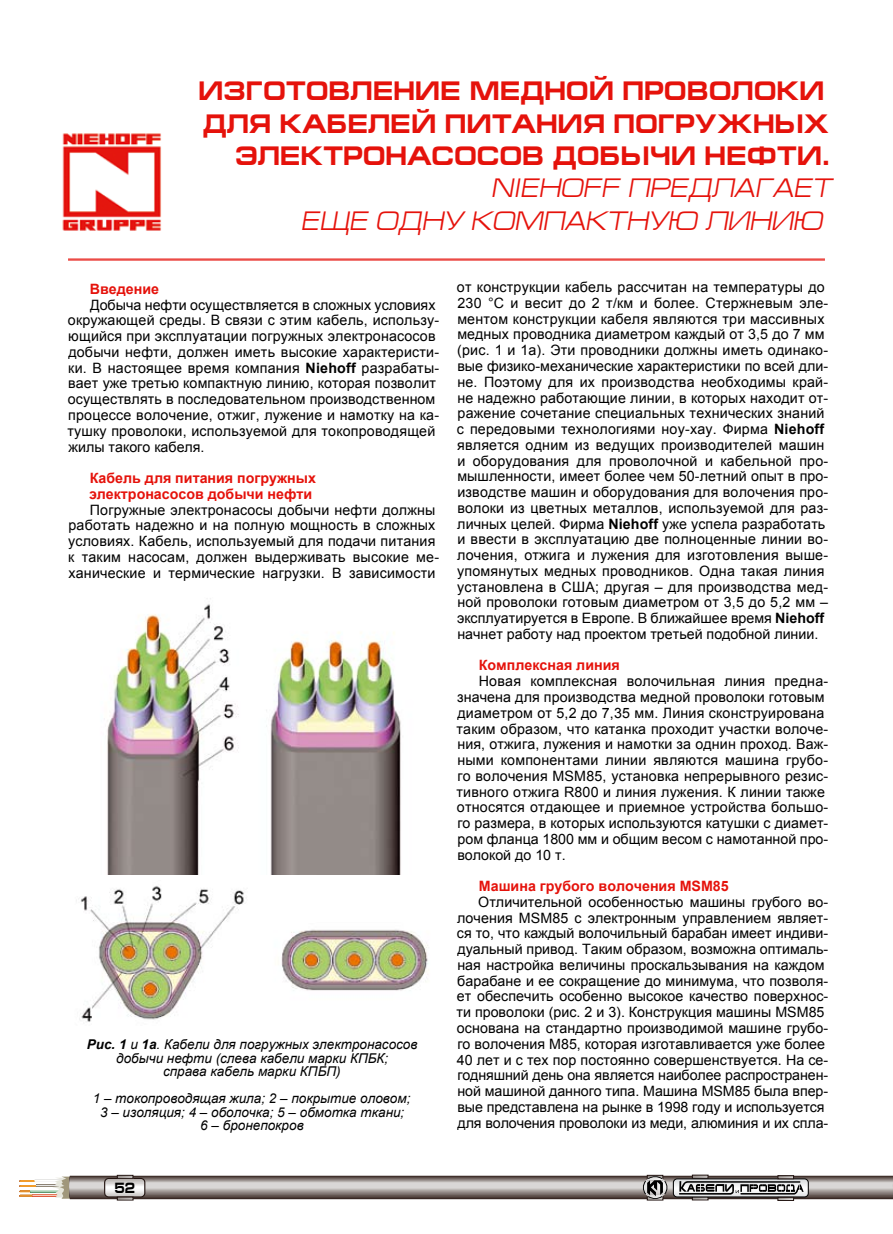
<style>
.page{position:relative;width:893px;height:1234px;background:#fff}
.page>*{position:absolute;margin:0;border:0;box-sizing:border-box;transform-origin:0 0}
.t1{font:700 27px/32.4px "Europe Ext";color:#e5120b;text-align:right;scale:.92 1}
.t2{font:italic 27px/32.4px "Europe Ext";color:#e5120b;scale:.92 1}
.t3{font:700 15px "Europe Ext";color:#000;scale:.8 1}
.t4{font:14.25px/15.8px "Arial";letter-spacing:.015em;color:#000}
.t5{font:700 14.25px/15.8px "Arial";color:#e5120b}
.t6{font:italic 13.5px/13.5px "Arial";color:#000;text-align:center}
.s1{font-weight:700}
</style>
<div class="page">
<img style="left:62px;top:133px;width:100px;height:98px">
<img style="left:107px;top:598px;width:294px;height:276px">
<img style="left:76px;top:886px;width:353px;height:136px">
<hr style="left:68px;top:258px;width:757px;height:1px;background:#e5120b">
<hr style="left:68px;top:260px;width:757px;height:1px;background:#e5120b">
<svg style="left:19px;top:1174px;width:874px;height:26px;background:#9f9895"></svg>
<h1 class="t1" style="left:198px;top:75px;width:688px">ИЗГОТОВЛЕНИЕ МЕДНОЙ ПРОВОЛОКИ<br>ДЛЯ КАБЕЛЕЙ ПИТАНИЯ ПОГРУЖНЫХ<br>ЭЛЕКТРОНАСОСОВ ДОБЫЧИ НЕФТИ.</h1>
<h1 class="t2" style="left:301px;top:172px;width:578px;text-indent:190px">NIEHOFF ПРЕДЛАГАЕТ<br>ЕЩЕ ОДНУ КОМПАКТНУЮ ЛИНИЮ</h1>
<p class="t5" style="left:90px;top:281px;width:71px">Введение</p>
<p class="t4" style="left:67px;top:297px;width:373px;text-indent:23px">Добыча нефти осуществляется в сложных условиях окружающей среды. В связи с этим кабель, использу&shy;ющийся при эксплуатации погружных электронасосов добычи нефти, должен иметь высокие характеристи&shy;ки. В настоящее время компания <span class="s1">Niehoff</span> разрабаты&shy;вает уже третью компактную линию, которая позволит осуществлять в последовательном производственном процессе волочение, отжиг, лужение и намотку на ка&shy;тушку проволоки, используемой для токопроводящей жилы такого кабеля.</p>
<p class="t5" style="left:89px;top:470px;width:228px">Кабель для питания погружных электронасосов добычи нефти</p>
<p class="t4" style="left:68px;top:501px;width:373px;text-indent:22px">Погружные электронасосы добычи нефти должны работать надежно и на полную мощность в сложных условиях. Кабель, используемый для подачи питания к таким насосам, должен выдерживать высокие ме&shy;ханические и термические нагрузки. В зависимости</p>
<p class="t6" style="left:87px;top:1037px;width:332px"><span class="s1">Рис. 1</span> и <span class="s1">1а</span>. Кабели для погружных электронасосов добычи нефти (слева кабели марки КПБК;<br>справа кабель марки КПБП)</p>
<p class="t6" style="left:93px;top:1091px;width:319px">1 – токопроводящая жила; 2 – покрытие оловом;<br>3 – изоляция; 4 – оболочка; 5 – обмотка ткани;<br>6 – бронепокров</p>
<p class="t4" style="left:457px;top:279px;width:373px">от конструкции кабель рассчитан на температуры до 230 °С и весит до 2 т/км и более. Стержневым эле&shy;ментом конструкции кабеля являются три массивных медных проводника диаметром каждый от 3,5 до 7 мм (рис. 1 и 1а). Эти проводники должны иметь одинако&shy;вые физико-механические характеристики по всей дли&shy;не. Поэтому для их производства необходимы край&shy;не надежно работающие линии, в которых находит от&shy;ражение сочетание специальных технических знаний с передовыми технологиями ноу-хау. Фирма <span class="s1">Niehoff </span>является одним из ведущих производителей машин и оборудования для проволочной и кабельной про&shy;мышленности, имеет более чем 50-летний опыт в про&shy;изводстве машин и оборудования для волочения про&shy;волоки из цветных металлов, используемой для раз&shy;личных целей. Фирма <span class="s1">Niehoff</span> уже успела разработать и ввести в эксплуатацию две полноценные линии во&shy;лочения, отжига и лужения для изготовления выше&shy;упомянутых медных проводников. Одна такая линия установлена в США; другая – для производства мед&shy;ной проволоки готовым диаметром от 3,5 до 5,2 мм – эксплуатируется в Европе. В ближайшее время <span class="s1">Niehoff </span>начнет работу над проектом третьей подобной линии.</p>
<p class="t5" style="left:479px;top:658px;width:142px">Комплексная линия</p>
<p class="t4" style="left:456px;top:673px;width:373px;text-indent:22px">Новая комплексная волочильная линия предна&shy;значена для производства медной проволоки готовым диаметром от 5,2 до 7,35 мм. Линия сконструирована таким образом, что катанка проходит участки волоче&shy;ния, отжига, лужения и намотки за однин проход. Важ&shy;ными компонентами линии являются машина грубо&shy;го волочения MSM85, установка непрерывного резис&shy;тивного отжига R800 и линия лужения. К линии также относятся отдающее и приемное устройства большо&shy;го размера, в которых используются катушки с диамет&shy;ром фланца 1800 мм и общим весом с намотанной про&shy;волокой до 10 т.</p>
<p class="t5" style="left:479px;top:878px;width:251px">Машина грубого волочения MSM85</p>
<p class="t4" style="left:456px;top:893px;width:373px;text-indent:22px">Отличительной особенностью машины грубого во&shy;лочения MSM85 с электронным управлением являет&shy;ся то, что каждый волочильный барабан имеет индиви&shy;дуальный привод. Таким образом, возможна оптималь&shy;ная настройка величины проскальзывания на каждом барабане и ее сокращение до минимума, что позволя&shy;ет обеспечить особенно высокое качество поверхнос&shy;ти проволоки (рис. 2 и 3). Конструкция машины MSM85 основана на стандартно производимой машине грубо&shy;го волочения М85, которая изготавливается уже более 40 лет и с тех пор постоянно совершенствуется. На се&shy;годняшний день она является наиболее распространен&shy;ной машиной данного типа. Машина MSM85 была впер&shy;вые представлена на рынке в 1998 году и используется для волочения проволоки из меди, алюминия и их спла-</p>
<p class="t3" style="left:114px;top:1179px;width:27px">52</p>
</div>
